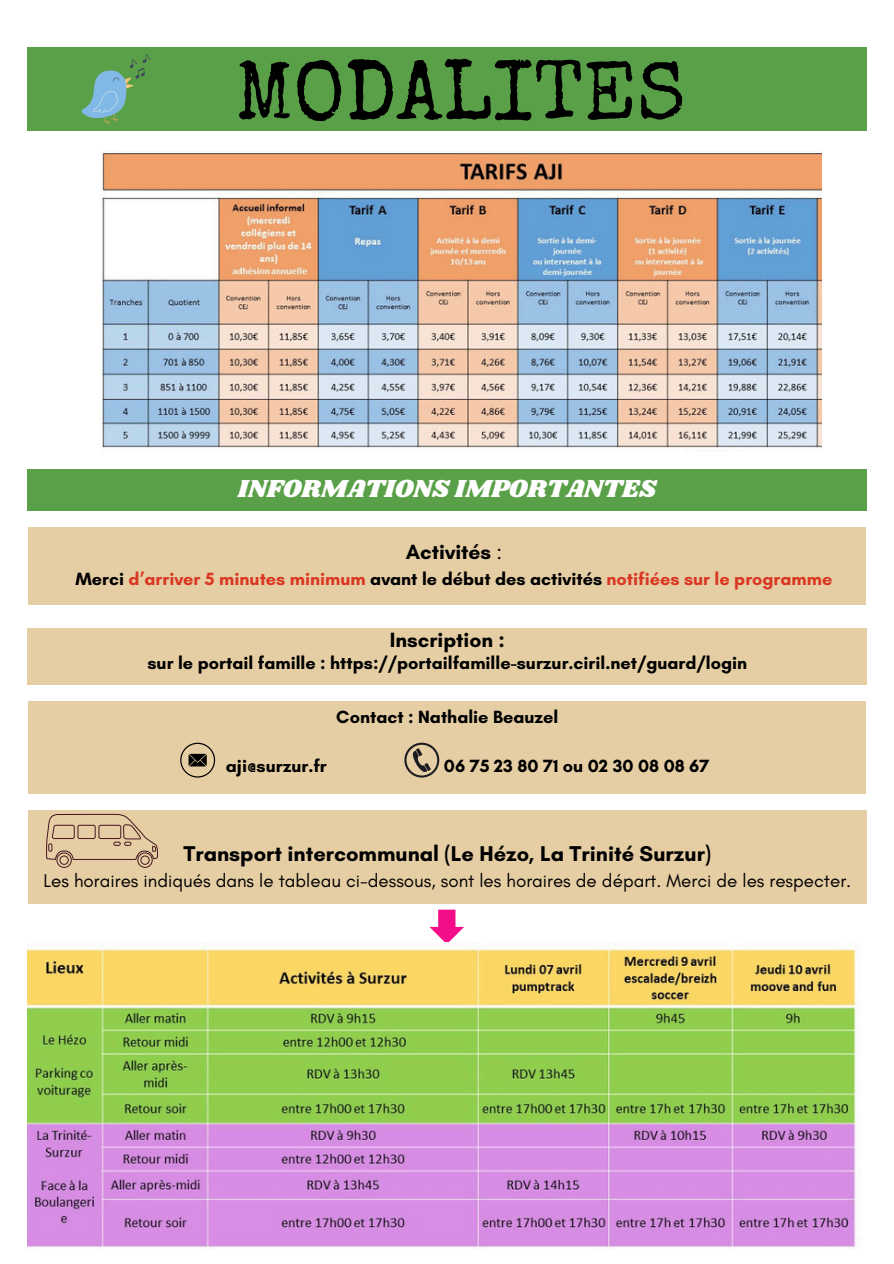
<style>
.page{position:relative;width:894px;height:1264px;background:#fff}
.page>*{position:absolute;margin:0;border:0;box-sizing:border-box;transform-origin:0 0}
.t1{font:83.25px "Special Elite";color:#000}
.t2{font:25.5px "Shrikhand";color:#fffefe}
.t3{font:700 21.75px "Glacial Indifference";color:#000}
.t4{font:700 21px "Glacial Indifference";color:#000}
.t5{font:18.75px "Glacial Indifference";color:#000}
.t6{font:700 18px "Glacial Indifference";color:#000}
.t7{font:700 18px "Glacial Indifference";color:#da3722}
.s1{font-weight:400}
.s2{color:#000}
</style>
<div class="page">
<div style="left:27px;top:48px;width:839px;height:83px;background:#5aa048"></div>
<div style="left:27px;top:469px;width:839px;height:41px;background:#5aa048"></div>
<div style="left:28px;top:527px;width:838px;height:78px;background:#e6cea4"></div>
<div style="left:27px;top:628px;width:839px;height:56px;background:#e6cea4"></div>
<div style="left:28px;top:701px;width:838px;height:92px;background:#e6cea4"></div>
<svg style="left:404px;top:742px;width:35px;height:35px"></svg>
<svg style="left:180px;top:742px;width:35px;height:35px"></svg>
<div style="left:28px;top:810px;width:838px;height:94px;background:#e6cea4"></div>
<svg style="left:46px;top:813px;width:112px;height:54px"></svg>
<svg style="left:429px;top:909px;width:35px;height:33px"></svg>
<img style="left:102px;top:153px;width:719px;height:295px">
<svg style="left:81px;top:55px;width:70px;height:69px"></svg>
<img style="left:27px;top:947px;width:834px;height:301px">
<p class="t1" style="left:235px;top:60px;width:452px">MODALITES</p>
<p class="t2" style="left:238px;top:471px;width:420px">INFORMATIONS IMPORTANTES</p>
<h3 class="t4" style="left:405px;top:539px;width:98px">Activités <span class="s1">:</span></h3>
<h3 class="t7" style="left:75px;top:568px;width:758px"><span class="s2">Merci</span> d’arriver 5 minutes minimum <span class="s2">avant le début des activités</span> notifiées sur le programme</h3>
<h3 class="t4" style="left:390px;top:627px;width:116px">Inscription :</h3>
<h3 class="t6" style="left:147px;top:652px;width:601px">sur le portail famille : https://portailfamille-surzur.ciril.net/guard/login</h3>
<h1 class="t6" style="left:336px;top:705px;width:223px">Contact : Nathalie Beauzel</h1>
<p class="t6" style="left:226px;top:755px;width:102px">aji@surzur.fr</p>
<p class="t6" style="left:444px;top:755px;width:267px">06 75 23 80 71 ou 02 30 08 08 67</p>
<p class="t3" style="left:183px;top:840px;width:529px">Transport intercommunal (Le Hézo, La Trinité Surzur)</p>
<h2 class="t5" style="left:44px;top:869px;width:808px">Les horaires indiqués dans le tableau ci-dessous, sont les horaires de départ. Merci de les respecter.</h2>
</div>
